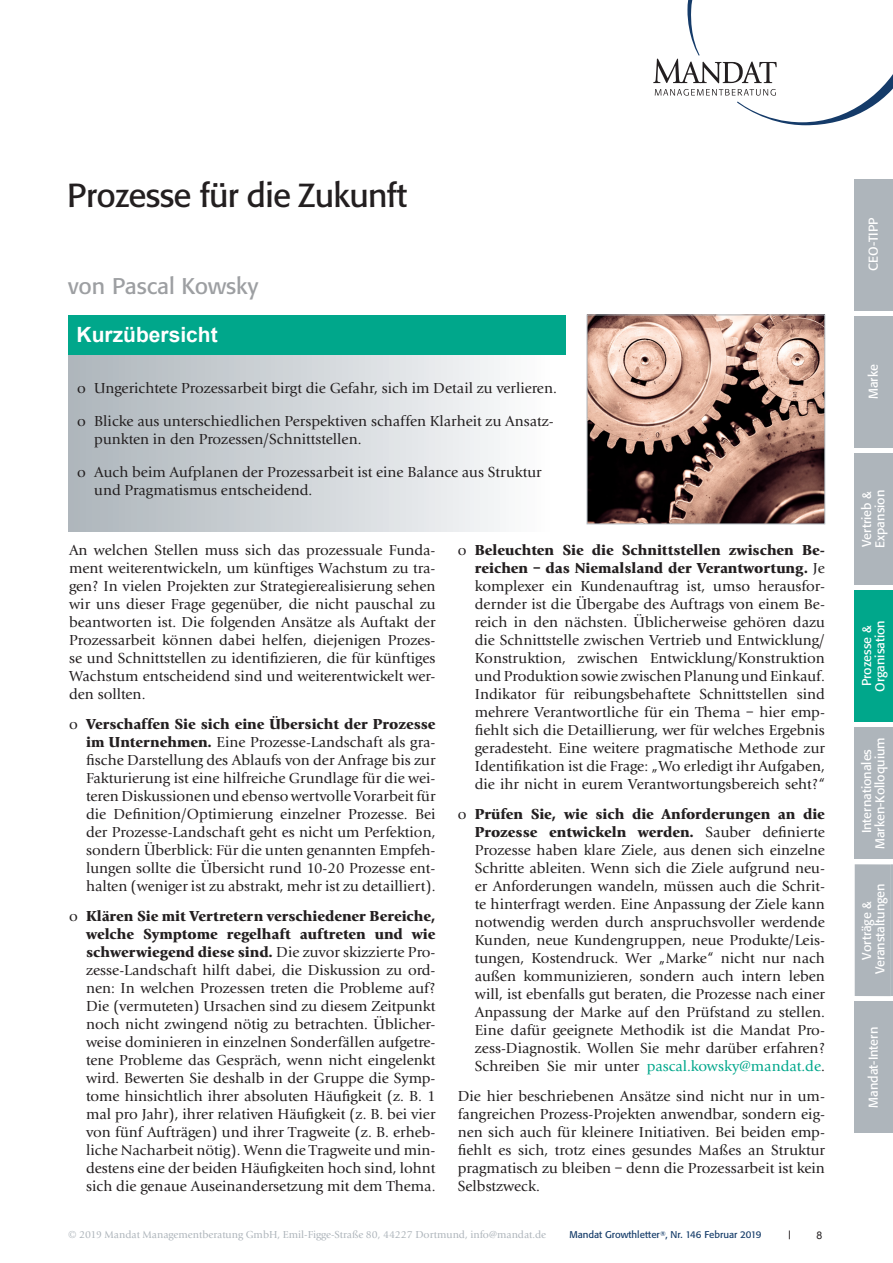
<style>
.page{position:relative;width:893px;height:1263px;background:#fff}
.page>*{position:absolute;margin:0;border:0;box-sizing:border-box;transform-origin:0 0}
.t1{font:33px "Formata BQ";letter-spacing:-.02em;color:#231f20}
.t2{font:22.5px "Formata BQ";color:#9d9fa2}
.t3{font:700 21px "Arial";color:#fff}
.t4{font:15px/18px "Giovanni EF";color:#231f20;text-align:justify}
.t5{font:13.5px "Arial";color:#231f20}
.t6{font:12.75px/13.5px "Formata BQ";color:#fff;text-align:center}
.t7{font:10.5px "Giovanni EF";color:#aeb5bb}
.t8{font:10.5px "Arial";color:#231f20}
.t9{font:9.75px "Formata BQ";color:#163d6a}
.t10{font:6.75px "Formata BQ";color:#163d6a}
.s1{font-weight:900}
.s2{color:#00a78b}
</style>
<div class="page">
<svg style="left:653px;top:0;width:240px;height:125px"></svg>
<div style="left:68px;top:353px;width:498px;height:178px;background:linear-gradient(to right,#acb4ba,#fefeff)"></div>
<hr style="left:891px;top:316px;width:2px;height:132px;background:#aeb5bb">
<hr style="left:891px;top:179px;width:2px;height:131px;background:#aeb5bb">
<hr style="left:891px;top:453px;width:2px;height:132px;background:#aeb5bb">
<hr style="left:891px;top:590px;width:2px;height:132px;background:#00a78b">
<hr style="left:891px;top:864px;width:2px;height:132px;background:#aeb5bb">
<hr style="left:891px;top:727px;width:2px;height:132px;background:#aeb5bb">
<hr style="left:891px;top:1001px;width:2px;height:132px;background:#aeb5bb">
<div style="left:855px;top:316px;width:36px;height:132px;background:#aeb5bb"></div>
<div style="left:855px;top:179px;width:36px;height:131px;background:#aeb5bb"></div>
<div style="left:855px;top:590px;width:36px;height:132px;background:#00a78b"></div>
<div style="left:855px;top:453px;width:36px;height:132px;background:#aeb5bb"></div>
<div style="left:855px;top:727px;width:36px;height:132px;background:#aeb5bb"></div>
<div style="left:855px;top:864px;width:36px;height:132px;background:#aeb5bb"></div>
<div style="left:855px;top:1001px;width:36px;height:132px;background:#aeb5bb"></div>
<img style="left:589px;top:317px;width:234px;height:205px">
<div style="left:587px;top:315px;width:238px;height:209px;border:1px solid #aeb5bb"></div>
<div style="left:68px;top:315px;width:498px;height:40px;background:#00a78b"></div>
<h1 class="t1" style="left:67px;top:175px;width:342px">Prozesse für die Zukunft</h1>
<h2 class="t2" style="left:68px;top:272px;width:192px">von Pascal Kowsky</h2>
<h3 class="t3" style="left:77px;top:323px;width:143px">Kurzübersicht</h3>
<p class="t4" style="left:77px;top:379px;width:481px">o Ungerichtete Prozessarbeit birgt die Gefahr, sich im Detail zu verlieren.</p>
<p class="t4" style="left:94px;top:412px;width:461px;text-indent:-17px">o Blicke aus unterschiedlichen Perspektiven schaffen Klarheit zu Ansatz&shy;punkten in den Prozessen/Schnittstellen.</p>
<p class="t4" style="left:94px;top:463px;width:449px;text-indent:-17px">o Auch beim Aufplanen der Prozessarbeit ist eine Balance aus Struktur und Pragmatismus entscheidend.</p>
<p class="t4" style="left:69px;top:541px;width:368px">An welchen Stellen muss sich das prozessuale Funda&shy;ment weiterentwickeln, um künftiges Wachstum zu tra&shy;gen? In vielen Projekten zur Strategierealisierung sehen wir uns dieser Frage gegenüber, die nicht pauschal zu beantworten ist. Die folgenden Ansätze als Auftakt der Prozessarbeit können dabei helfen, diejenigen Prozes&shy;se und Schnittstellen zu identifizieren, die für künftiges Wachstum entscheidend sind und weiterentwickelt wer&shy;den sollten.</p>
<p class="t4" style="left:86px;top:715px;width:351px;text-indent:-17px">o <span class="s1">Verschaffen Sie sich eine Übersicht der Prozesse im Unternehmen.</span> Eine Prozesse-Landschaft als gra&shy;fische Darstellung des Ablaufs von der Anfrage bis zur Fakturierung ist eine hilfreiche Grundlage für die wei&shy;teren Diskussionen und ebenso wertvolle Vorarbeit für die Definition/Optimierung einzelner Prozesse. Bei der Prozesse-Landschaft geht es nicht um Perfektion, sondern Überblick: Für die unten genannten Empfeh&shy;lungen sollte die Übersicht rund 10-20 Prozesse ent&shy;halten (weniger ist zu abstrakt, mehr ist zu detailliert).</p>
<p class="t4" style="left:86px;top:907px;width:351px;text-indent:-17px">o <span class="s1">Klären Sie mit Vertretern verschiedener Bereiche, welche Symptome regelhaft auftreten und wie schwerwiegend diese sind.</span> Die zuvor skizzierte Pro&shy;zesse-Landschaft hilft dabei, die Diskussion zu ord&shy;nen: In welchen Prozessen treten die Probleme auf?<br>Die (vermuteten) Ursachen sind zu diesem Zeitpunkt noch nicht zwingend nötig zu betrachten. Üblicher&shy;weise dominieren in einzelnen Sonderfällen aufgetre&shy;tene Probleme das Gespräch, wenn nicht eingelenkt wird. Bewerten Sie deshalb in der Gruppe die Symp&shy;tome hinsichtlich ihrer absoluten Häufigkeit (z. B. 1 mal pro Jahr), ihrer relativen Häufigkeit (z. B. bei vier von fünf Aufträgen) und ihrer Tragweite (z. B. erheb&shy;liche Nacharbeit nötig). Wenn die Tragweite und min&shy;destens eine der beiden Häufigkeiten hoch sind, lohnt sich die genaue Auseinandersetzung mit dem Thema.</p>
<p class="t4" style="left:475px;top:541px;width:352px;text-indent:-17px">o <span class="s1">Beleuchten Sie die Schnittstellen zwischen Be&shy;reichen – das Niemalsland der Verantwortung.</span> Je komplexer ein Kundenauftrag ist, umso herausfor&shy;dernder ist die Übergabe des Auftrags von einem Be&shy;reich in den nächsten. Üblicherweise gehören dazu die Schnittstelle zwischen Vertrieb und Entwicklung/ Konstruktion, zwischen Entwicklung/Konstruktion und Produktion sowie zwischen Planung und Einkauf.<br>Indikator für reibungsbehaftete Schnittstellen sind mehrere Verantwortliche für ein Thema – hier emp&shy;fiehlt sich die Detaillierung, wer für welches Ergebnis geradesteht. Eine weitere pragmatische Methode zur Identifikation ist die Frage: „Wo erledigt ihr Aufgaben, die ihr nicht in eurem Verantwortungsbereich seht?“</p>
<p class="t4" style="left:475px;top:805px;width:352px;text-indent:-17px">o <span class="s1">Prüfen Sie, wie sich die Anforderungen an die Prozesse entwickeln werden.</span> Sauber definierte Prozesse haben klare Ziele, aus denen sich einzelne Schritte ableiten. Wenn sich die Ziele aufgrund neu&shy;er Anforderungen wandeln, müssen auch die Schrit&shy;te hinterfragt werden. Eine Anpassung der Ziele kann notwendig werden durch anspruchsvoller werdende Kunden, neue Kundengruppen, neue Produkte/Leis&shy;tungen, Kostendruck. Wer „Marke“ nicht nur nach außen kommunizieren, sondern auch intern leben will, ist ebenfalls gut beraten, die Prozesse nach einer Anpassung der Marke auf den Prüfstand zu stellen.<br>Eine dafür geeignete Methodik ist die Mandat Pro&shy;zess-Diagnostik. Wollen Sie mehr darüber erfahren?<br>Schreiben Sie mir unter <span class="s2">pascal.kowsky@mandat.de</span>.</p>
<p class="t4" style="left:458px;top:1087px;width:369px">Die hier beschriebenen Ansätze sind nicht nur in um&shy;fangreichen Prozess-Projekten anwendbar, sondern eig&shy;nen sich auch für kleinere Initiativen. Bei beiden emp&shy;fiehlt es sich, trotz eines gesundes Maßes an Struktur pragmatisch zu bleiben – denn die Prozessarbeit ist kein Selbstzweck.</p>
<p class="t7" style="left:68px;top:1228px;width:480px">© 2019 Mandat Managementberatung GmbH, Emil-Figge-Straße 80, 44227 Dortmund, info@mandat.de</p>
<p class="t9" style="left:569px;top:1229px;width:194px">Mandat Growthletter , Nr. 146 Februar 2019</p>
<p class="t5" style="left:788px;top:1227px;width:5px">׀</p>
<p class="t8" style="left:816px;top:1229px;width:7px">8</p>
<p class="t10" style="left:660px;top:1229px;width:7px">R</p>
<p class="t6" style="left:866px;top:270px;width:54px;rotate:-90deg">CEO-TIPP</p>
<p class="t6" style="left:866px;top:399px;width:36px;rotate:-90deg">Marke</p>
<p class="t6" style="left:860px;top:548px;width:59px;text-align:left;rotate:-90deg">Vertrieb &amp;<br>Expansion</p>
<p class="t6" style="left:860px;top:692px;width:73px;rotate:-90deg">Prozesse &amp;<br>Organisation</p>
<p class="t6" style="left:860px;top:849px;width:113px;rotate:-90deg">Internationales<br>Marken-Kolloquium</p>
<p class="t6" style="left:860px;top:974px;width:93px;rotate:-90deg">Vorträge &amp;<br>Veranstaltungen</p>
<p class="t6" style="left:866px;top:1108px;width:82px;rotate:-90deg">Mandat-Intern</p>
</div>
